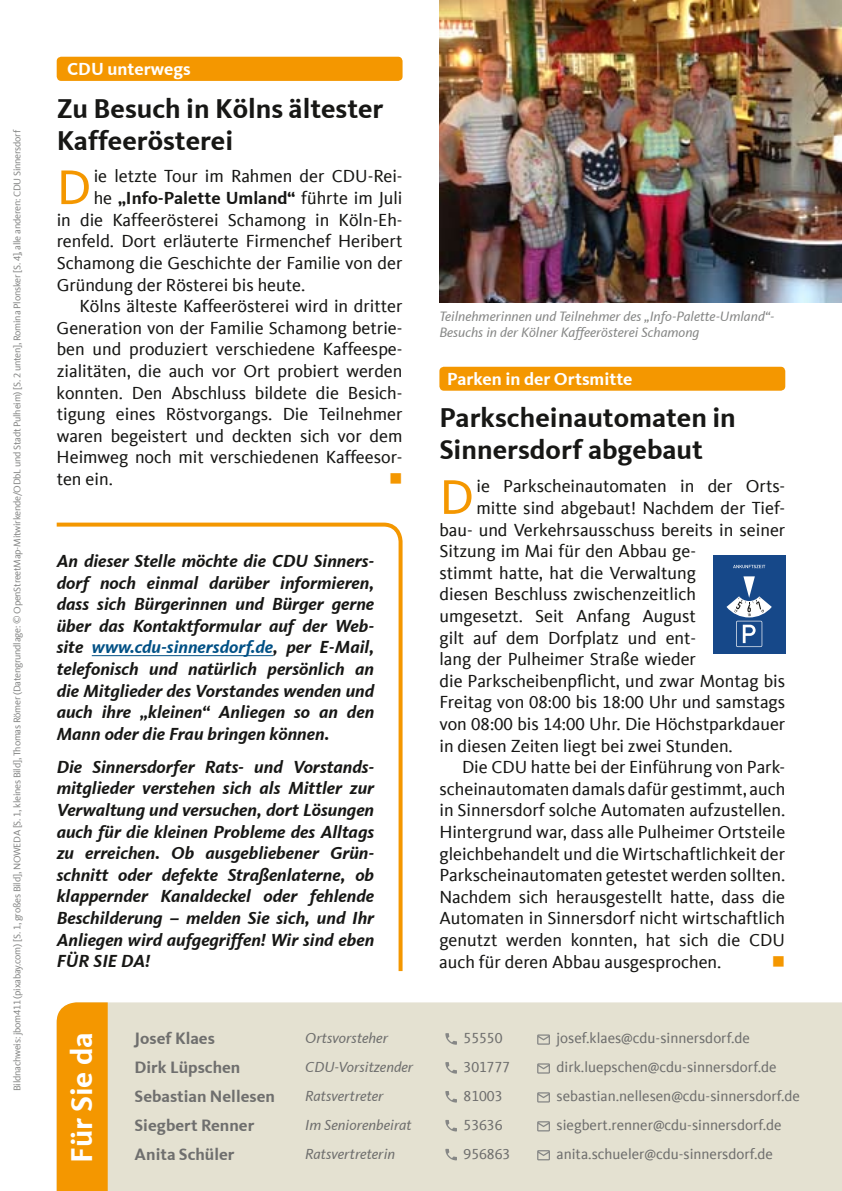
<style>
.page{position:relative;width:842px;height:1191px;background:#fff}
.page>*{position:absolute;margin:0;border:0;box-sizing:border-box;transform-origin:0 0}
.t1{font:50.4px "CDU Kievit Tab";color:#f49700}
.t2{font:700 31px "CDU Kievit Tab";color:#fff}
.t3{font:700 28px/32px "CDU Kievit Tab";color:#171715}
.t4{font:18px "CDU Kievit Tab";color:#171715}
.t5{font:italic 700 18px/21.6px "CDU Kievit Tab";color:#171715;text-align:justify}
.t6{font:700 18px "CDU Kievit Tab";color:#171715}
.t7{font:700 18px "CDU Kievit Tab";color:#fff}
.t8{font:18px "Wingdings";color:#f49700}
.t9{font:700 17px "CDU Kievit Tab";color:#6f6f6e}
.t10{font:15px "CDU Kievit Tab";color:#6f6f6e}
.t11{font:italic 15px "CDU Kievit Tab";color:#6f6f6e}
.t12{font:italic 14px/16.8px "CDU Kievit Tab";color:#868786}
.t13{font:10px "CDU Kievit Tab";letter-spacing:-.025em;color:#868786}
.s1{font-weight:400}
.s2{color:#005085}
</style>
<div class="page">
<img style="left:439px;top:0;width:403px;height:302px">
<div style="left:57px;top:57px;width:346px;height:24px;background:#f49700;border-radius:5px"></div>
<div style="left:439px;top:367px;width:346px;height:24px;background:#f49700;border-radius:5px"></div>
<div style="left:108px;top:1002px;width:734px;height:189px;background:#e4e1d1"></div>
<svg style="left:445px;top:1033px;width:12px;height:11px"></svg>
<svg style="left:537px;top:1034px;width:13px;height:10px"></svg>
<svg style="left:445px;top:1062px;width:12px;height:11px"></svg>
<svg style="left:537px;top:1063px;width:13px;height:10px"></svg>
<svg style="left:445px;top:1091px;width:12px;height:11px"></svg>
<svg style="left:537px;top:1092px;width:13px;height:10px"></svg>
<svg style="left:445px;top:1120px;width:12px;height:11px"></svg>
<svg style="left:537px;top:1121px;width:13px;height:10px"></svg>
<svg style="left:445px;top:1148px;width:12px;height:12px"></svg>
<svg style="left:537px;top:1150px;width:13px;height:10px"></svg>
<div style="left:57px;top:1002px;width:51px;height:189px;background:#f49700"></div>
<div style="left:713px;top:555px;width:72px;height:98px;background:#164889"></div>
<svg style="left:726px;top:565px;width:46px;height:82px"></svg>
<svg style="left:56px;top:522px;width:347px;height:450px"></svg>
<p class="t13" style="left:12px;top:1091px;width:963px;rotate:-90deg">Bildnachweis: jbom411 (pixabay.com) [S. 1, großes Bild], NOWEDA [S. 1, kleines Bild], Thomas Römer (Datengrundlage: © OpenStreetMap-Mitwirkende/ODbL und Stadt Pulheim) [S. 2 unten], Romina Plonsker [S. 4], alle anderen: CDU Sinnersdorf</p>
<p class="t7" style="left:67px;top:58px;width:125px">CDU unterwegs</p>
<h3 class="t3" style="left:57px;top:92px;width:328px">Zu Besuch in Kölns ältester<br>Kaffeerösterei</h3>
<h1 class="t1" style="left:57px;top:159px;width:36px">D</h1>
<p class="t4" style="left:94px;top:166px;width:310px">ie letzte Tour im Rahmen der CDU-Rei-</p>
<p class="t6" style="left:94px;top:187px;width:310px"><span class="s1">he</span> „Info-Palette Umland“ <span class="s1">führte im Juli</span></p>
<p class="t4" style="left:57px;top:209px;width:347px">in die Kaffeerösterei Schamong in Köln-Eh-</p>
<p class="t4" style="left:57px;top:231px;width:347px">renfeld. Dort erläuterte Firmenchef Heribert</p>
<p class="t4" style="left:57px;top:253px;width:347px">Schamong die Geschichte der Familie von der</p>
<p class="t4" style="left:57px;top:274px;width:250px">Gründung der Rösterei bis heute.</p>
<p class="t4" style="left:79px;top:296px;width:325px">Kölns älteste Kaffeerösterei wird in dritter</p>
<p class="t4" style="left:57px;top:317px;width:347px">Generation von der Familie Schamong betrie-</p>
<p class="t4" style="left:57px;top:339px;width:347px">ben und produziert verschiedene Kaffeespe-</p>
<p class="t4" style="left:57px;top:361px;width:347px">zialitäten, die auch vor Ort probiert werden</p>
<p class="t4" style="left:57px;top:382px;width:347px">konnten. Den Abschluss bildete die Besich-</p>
<p class="t4" style="left:57px;top:404px;width:347px">tigung eines Röstvorgangs. Die Teilnehmer</p>
<p class="t4" style="left:57px;top:425px;width:347px">waren begeistert und deckten sich vor dem</p>
<p class="t4" style="left:57px;top:447px;width:347px">Heimweg noch mit verschiedenen Kaffeesor-</p>
<p class="t4" style="left:57px;top:469px;width:58px">ten ein.</p>
<p class="t8" style="left:389px;top:469px;width:15px">■</p>
<p class="t5" style="left:57px;top:550px;width:319px">An dieser Stelle möchte die CDU Sinners&shy;dorf noch einmal darüber informieren, dass sich Bürgerinnen und Bürger gerne über das Kontaktformular auf der Web&shy;site <span class="s2">www.cdu-sinnersdorf.de</span>, per E-Mail, telefonisch und natürlich persönlich an die Mitglieder des Vorstandes wenden und auch ihre „kleinen“ Anliegen so an den Mann oder die Frau bringen können.</p>
<p class="t5" style="left:57px;top:756px;width:319px">Die Sinnersdorfer Rats- und Vorstands&shy;mitglieder verstehen sich als Mittler zur Verwaltung und versuchen, dort Lösungen auch für die kleinen Probleme des Alltags zu erreichen. Ob ausgebliebener Grün&shy;schnitt oder defekte Straßenlaterne, ob klappernder Kanaldeckel oder fehlende Beschilderung – melden Sie sich, und Ihr Anliegen wird aufgegriffen! Wir sind eben FÜR SIE DA!</p>
<p class="t12" style="left:439px;top:307px;width:337px">Teilnehmerinnen und Teilnehmer des „Info-Palette-Umland“-<br>Besuchs in der Kölner Kaffeerösterei Schamong</p>
<p class="t7" style="left:447px;top:368px;width:187px">Parken in der Ortsmitte</p>
<h3 class="t3" style="left:439px;top:402px;width:298px">Parkscheinautomaten in<br>Sinnersdorf abgebaut</h3>
<h1 class="t1" style="left:439px;top:468px;width:36px">D</h1>
<p class="t4" style="left:476px;top:476px;width:310px">ie Parkscheinautomaten in der Orts-</p>
<p class="t4" style="left:476px;top:498px;width:310px">mitte sind abgebaut! Nachdem der Tief-</p>
<p class="t4" style="left:439px;top:519px;width:347px">bau- und Verkehrsausschuss bereits in seiner</p>
<p class="t4" style="left:439px;top:541px;width:258px">Sitzung im Mai für den Abbau ge-</p>
<p class="t4" style="left:439px;top:562px;width:258px">stimmt hatte, hat die Verwaltung</p>
<p class="t4" style="left:439px;top:584px;width:258px">diesen Beschluss zwischenzeitlich</p>
<p class="t4" style="left:439px;top:606px;width:258px">umgesetzt. Seit Anfang August</p>
<p class="t4" style="left:439px;top:627px;width:258px">gilt auf dem Dorfplatz und ent-</p>
<p class="t4" style="left:439px;top:649px;width:258px">lang der Pulheimer Straße wieder</p>
<p class="t4" style="left:439px;top:670px;width:347px">die Parkscheibenpflicht, und zwar Montag bis</p>
<p class="t4" style="left:439px;top:692px;width:347px">Freitag von 08:00 bis 18:00 Uhr und samstags</p>
<p class="t4" style="left:439px;top:714px;width:347px">von 08:00 bis 14:00 Uhr. Die Höchstparkdauer</p>
<p class="t4" style="left:439px;top:735px;width:295px">in diesen Zeiten liegt bei zwei Stunden.</p>
<p class="t4" style="left:462px;top:757px;width:325px">Die CDU hatte bei der Einführung von Park-</p>
<p class="t4" style="left:439px;top:778px;width:347px">scheinautomaten damals dafür gestimmt, auch</p>
<p class="t4" style="left:439px;top:800px;width:347px">in Sinnersdorf solche Automaten aufzustellen.</p>
<p class="t4" style="left:439px;top:822px;width:347px">Hintergrund war, dass alle Pulheimer Ortsteile</p>
<p class="t4" style="left:439px;top:843px;width:347px">gleichbehandelt und die Wirtschaftlichkeit der</p>
<p class="t4" style="left:439px;top:865px;width:347px">Parkscheinautomaten getestet werden sollten.</p>
<p class="t4" style="left:439px;top:886px;width:347px">Nachdem sich herausgestellt hatte, dass die</p>
<p class="t4" style="left:439px;top:908px;width:347px">Automaten in Sinnersdorf nicht wirtschaftlich</p>
<p class="t4" style="left:439px;top:930px;width:347px">genutzt werden konnten, hat sich die CDU</p>
<p class="t4" style="left:439px;top:951px;width:284px">auch für deren Abbau ausgesprochen.</p>
<p class="t8" style="left:772px;top:951px;width:15px">■</p>
<h2 class="t2" style="left:64px;top:1163px;width:132px;rotate:-90deg">Für Sie da</h2>
<p class="t9" style="left:135px;top:1028px;width:82px">Josef Klaes</p>
<p class="t11" style="left:305px;top:1029px;width:84px">Ortsvorsteher</p>
<p class="t10" style="left:463px;top:1029px;width:41px">55550</p>
<p class="t10" style="left:556px;top:1029px;width:195px">josef.klaes@cdu-sinnersdorf.de</p>
<p class="t9" style="left:135px;top:1057px;width:107px">Dirk Lüpschen</p>
<p class="t11" style="left:305px;top:1058px;width:109px">CDU-Vorsitzender</p>
<p class="t10" style="left:463px;top:1058px;width:48px">301777</p>
<p class="t10" style="left:556px;top:1058px;width:221px">dirk.luepschen@cdu-sinnersdorf.de</p>
<p class="t9" style="left:135px;top:1086px;width:142px">Sebastian Nellesen</p>
<p class="t11" style="left:305px;top:1087px;width:80px">Ratsvertreter</p>
<p class="t10" style="left:463px;top:1087px;width:41px">81003</p>
<p class="t10" style="left:556px;top:1087px;width:245px">sebastian.nellesen@cdu-sinnersdorf.de</p>
<p class="t9" style="left:135px;top:1115px;width:121px">Siegbert Renner</p>
<p class="t11" style="left:305px;top:1116px;width:108px">Im Seniorenbeirat</p>
<p class="t10" style="left:463px;top:1116px;width:41px">53636</p>
<p class="t10" style="left:556px;top:1116px;width:226px">siegbert.renner@cdu-sinnersdorf.de</p>
<p class="t9" style="left:135px;top:1144px;width:101px">Anita Schüler</p>
<p class="t11" style="left:305px;top:1144px;width:91px">Ratsvertreterin</p>
<p class="t10" style="left:463px;top:1145px;width:48px">956863</p>
<p class="t10" style="left:556px;top:1145px;width:218px">anita.schueler@cdu-sinnersdorf.de</p>
</div>
